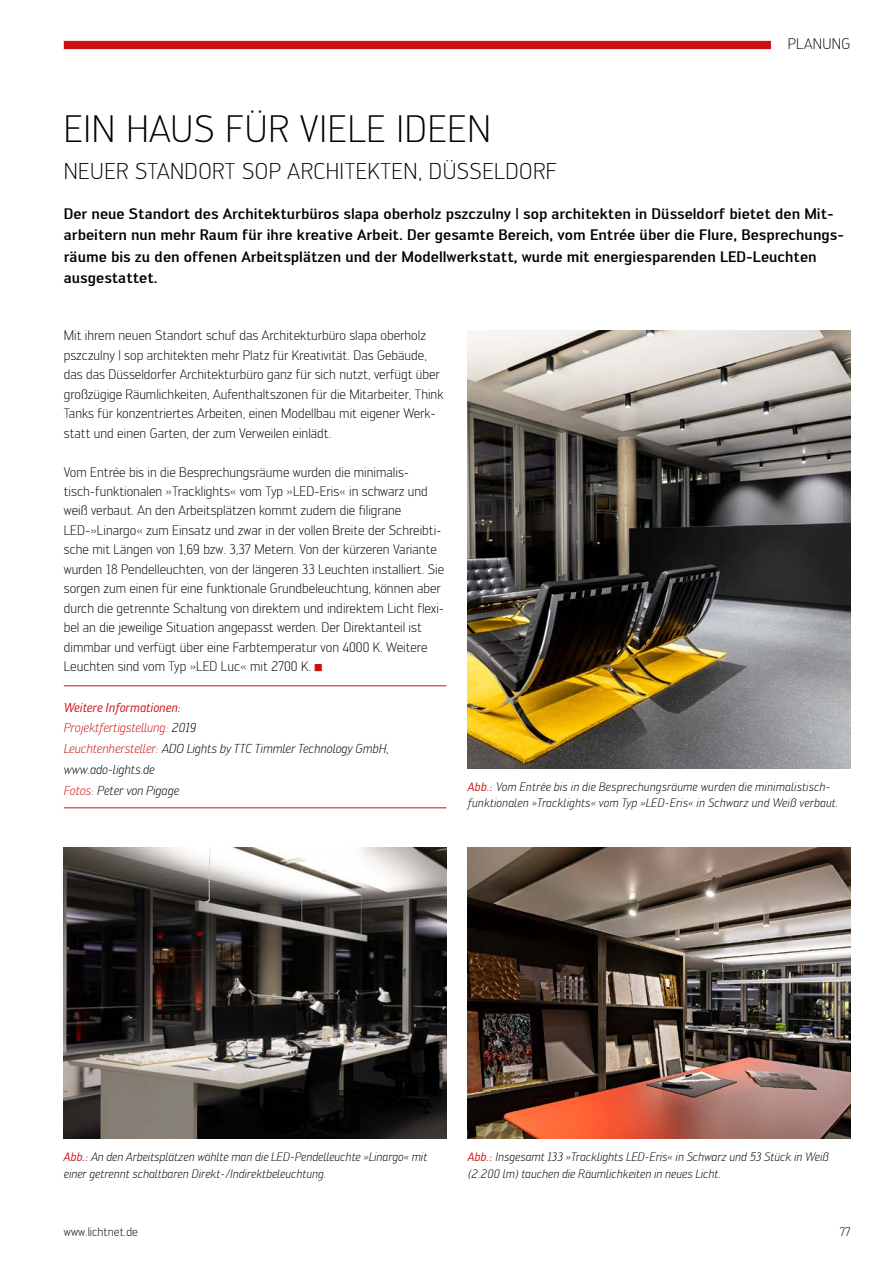
<style>
.page{position:relative;width:893px;height:1263px;background:#fff}
.page>*{position:absolute;margin:0;border:0;box-sizing:border-box;transform-origin:0 0}
.t1{font:300 37.5px "Engel";letter-spacing:.02em;color:#000}
.t2{font:300 22.5px "Engel";letter-spacing:.02em;color:#000}
.t3{font:500 15px/21px "Engel";color:#000}
.t4{font:300 15px "Engel";letter-spacing:.02em;color:#000}
.t5{font:300 13.5px/19.5px "Engel";color:#000}
.t6{font:italic 300 12.75px/20.7px "Engel";letter-spacing:-.005em;color:#000}
.t7{font:italic 300 12px/16.8px "Engel";color:#000}
.t8{font:300 12px "Engel";color:#000}
.s1{color:#cd1013}
.s2{font-weight:400;color:#cd1013}
</style>
<div class="page">
<div style="left:64px;top:41px;width:786px;height:8px;background:#cd1013"></div>
<div style="left:771px;top:36px;width:96px;height:14px;background:#fff"></div>
<hr style="left:64px;top:685px;width:382px;height:1px;background:#cd1013">
<hr style="left:64px;top:807px;width:382px;height:1px;background:#cd1013">
<img style="left:468px;top:847px;width:382px;height:292px">
<img style="left:64px;top:847px;width:382px;height:292px">
<img style="left:468px;top:330px;width:382px;height:439px">
<h1 class="t1" style="left:64px;top:107px;width:423px">EIN HAUS FÜR VIELE IDEEN</h1>
<h2 class="t2" style="left:64px;top:158px;width:495px">NEUER STAN DORT SOP ARCHITEKTEN, DÜSSELDORF</h2>
<p class="t4" style="left:788px;top:35px;width:64px">Planung</p>
<p class="t3" style="left:64px;top:204px;width:782px">Der neue Standort des Architekturbüros slapa oberholz pszczulny | sop architekten in Düsseldorf bietet den Mit&shy;arbeitern nun mehr Raum für ihre kreative Arbeit. Der gesamte Bereich, vom Entrée über die Flure, Besprechungs&shy;räume bis zu den offenen Arbeitsplätzen und der Modellwerkstatt, wurde mit energiesparenden LED-Leuchten ausgestattet.</p>
<p class="t5" style="left:64px;top:326px;width:381px">Mit ihrem neuen Standort schuf das Architekturbüro slapa oberholz pszczulny | sop architekten mehr Platz für Kreativität. Das Gebäude, das das Düsseldorfer Architekturbüro ganz für sich nutzt, verfügt über großzügige Räumlichkeiten, Aufenthaltszonen für die Mitarbeiter, Think Tanks für konzentriertes Arbeiten, einen Modellbau mit eigener Werk&shy;statt und einen Garten, der zum Verweilen einlädt.</p>
<p class="t5" style="left:64px;top:462px;width:382px">Vom Entrée bis in die Besprechungsräume wurden die minimalis&shy;tisch-funktionalen »Tracklights« vom Typ »LED-Eris« in schwarz und weiß verbaut. An den Arbeitsplätzen kommt zudem die filigrane LED-»Linargo« zum Einsatz und zwar in der vollen Breite der Schreibti&shy;sche mit Längen von 1,69 bzw. 3,37 Metern. Von der kürzeren Variante wurden 18 Pendelleuchten, von der längeren 33 Leuchten installiert. Sie sorgen zum einen für eine funktionale Grundbeleuchtung, können aber durch die getrennte Schaltung von direktem und indirektem Licht flexi&shy;bel an die jeweilige Situation angepasst werden. Der Direktanteil ist dimmbar und verfügt über eine Farbtemperatur von 4000 K. Weitere Leuchten sind vom Typ »LED Luc« mit 2700 K. <span class="s1">■</span></p>
<p class="t6" style="left:64px;top:697px;width:327px"><span class="s2">Weitere Informationen:<br></span><span class="s1">Projektfertigstellung:</span> 2019<br><span class="s1">Leuchtenhersteller:</span> ADO Lights by TTC Timmler Technology GmbH, www.ado-lights.de<br><span class="s1">Fotos:</span> Peter von Pigage</p>
<p class="t7" style="left:468px;top:778px;width:372px"><span class="s2">Abb.:</span> Vom Entrée bis in die Besprechungsräume wurden die minimalistisch&shy;funktionalen »Tracklights« vom Typ »LED-Eris« in Schwarz und Weiß verbaut.</p>
<p class="t7" style="left:64px;top:1148px;width:365px"><span class="s2">Abb.:</span> An den Arbeitsplätzen wählte man die LED-Pendelleuchte »Linargo« mit einer getrennt schaltbaren Direkt-/Indirektbeleuchtung.</p>
<p class="t7" style="left:468px;top:1148px;width:363px"><span class="s2">Abb.:</span> Insgesamt 133 »Tracklights LED-Eris« in Schwarz und 53 Stück in Weiß (2.200 lm) tauchen die Räumlichkeiten in neues Licht.</p>
<p class="t8" style="left:64px;top:1225px;width:76px">www.lichtnet.de</p>
<p class="t8" style="left:840px;top:1225px;width:12px">77</p>
</div>
